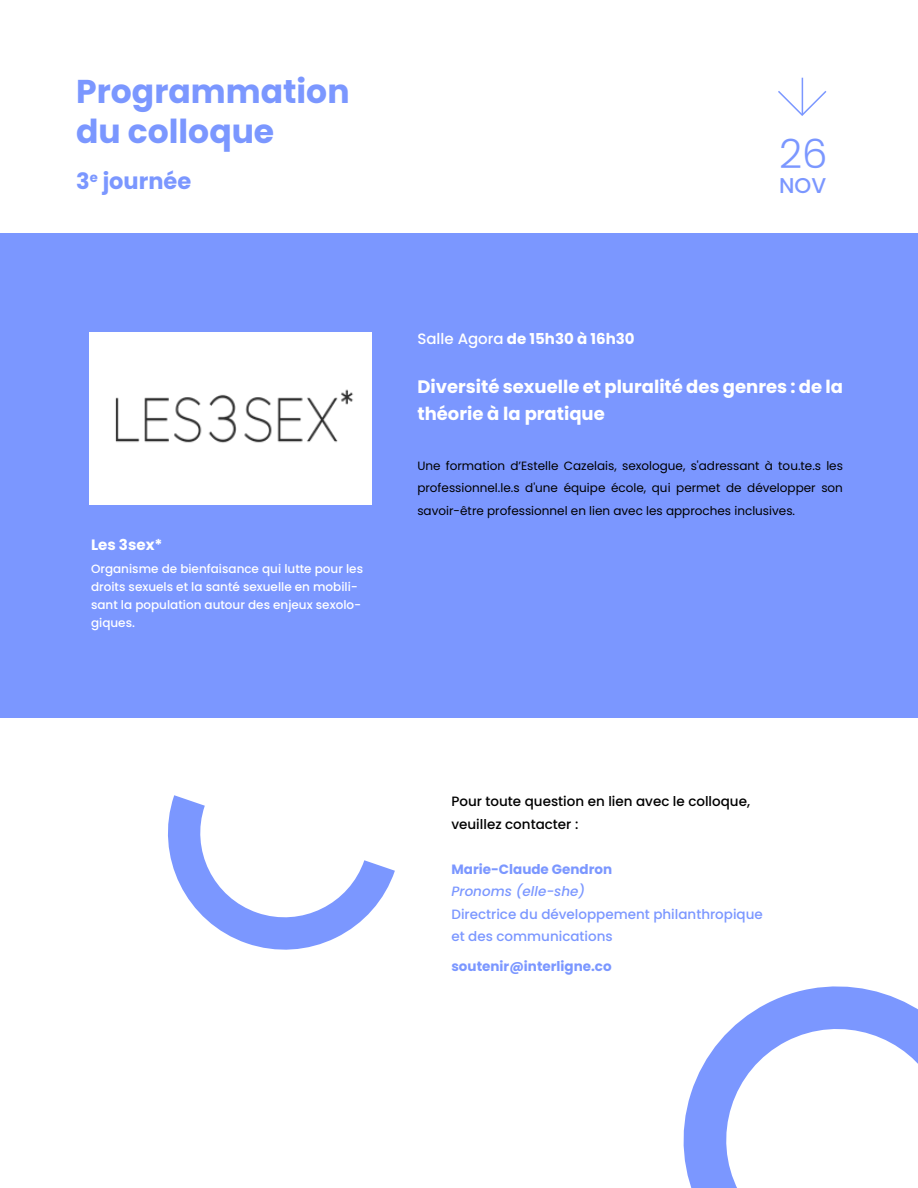
<style>
.page{position:relative;width:918px;height:1188px;background:#fff}
.page>*{position:absolute;margin:0;border:0;box-sizing:border-box;transform-origin:0 0}
.t1{font:300 40.35px "Poppins";color:#7b97ff}
.t2{font:700 33px/39px "Poppins";color:#7b97ff}
.t3{font:700 22.5px "Poppins";color:#7b97ff}
.t4{font:500 21.45px "Poppins";color:#7b97ff}
.t5{font:700 18px/27px "Poppins";color:#fff}
.t6{font:700 15px "Poppins";color:#fff}
.t7{font:500 13.5px/22.5px "Poppins";color:#7b97ff}
.t8{font:500 13.5px/22.5px "Poppins";color:#000}
.t9{font:700 13.5px "Poppins";color:#7b97ff}
.t10{font:italic 500 13.5px "Poppins";color:#7b97ff}
.t11{font:12px/22.5px "Poppins";color:#000;text-align:justify}
.t12{font:500 12px/18px "Poppins";color:#fff}
.s1{font-weight:500}
</style>
<div class="page">
<div style="left:0;top:233px;width:918px;height:485px;background:#7b97ff"></div>
<hr style="left:802px;top:78px;width:1px;height:36px;background:#7b97ff">
<svg style="left:778px;top:89px;width:49px;height:27px"></svg>
<div style="left:89px;top:332px;width:283px;height:173px;background:#fff"></div>
<svg style="left:683px;top:986px;width:235px;height:202px"></svg>
<svg style="left:168px;top:795px;width:227px;height:155px"></svg>
<img style="left:115px;top:389px;width:238px;height:54px">
<h2 class="t2" style="left:76px;top:73px;width:275px">Programmation du colloque</h2>
<h3 class="t3" style="left:76px;top:168px;width:117px">3<sup>e</sup> journée</h3>
<p class="t6" style="left:91px;top:536px;width:73px">Les 3sex*</p>
<p class="t12" style="left:91px;top:560px;width:274px">Organisme de bienfaisance qui lutte pour les droits sexuels et la santé sexuelle en mobili&shy;sant la population autour des enjeux sexolo&shy;giques.</p>
<h1 class="t1" style="left:779px;top:131px;width:50px">26</h1>
<h3 class="t4" style="left:779px;top:173px;width:49px">NOV</h3>
<p class="t6" style="left:417px;top:330px;width:219px"><span class="s1">Salle Agora</span> de 15h30 à 16h30</p>
<h3 class="t5" style="left:417px;top:373px;width:427px">Diversité sexuelle et pluralité des genres : de la théorie à la pratique</h3>
<p class="t11" style="left:417px;top:454px;width:427px">Une formation d’Estelle Cazelais, sexologue, s'adressant à tou.te.s les professionnel.le.s d'une équipe école, qui permet de développer son savoir-être professionnel en lien avec les approches inclusives.</p>
<p class="t8" style="left:451px;top:790px;width:300px">Pour toute question en lien avec le colloque, veuillez contacter :</p>
<p class="t9" style="left:451px;top:861px;width:162px">Marie-Claude Gendron</p>
<p class="t10" style="left:451px;top:884px;width:135px">Pronoms (elle-she)</p>
<p class="t7" style="left:451px;top:903px;width:313px">Directrice du développement philanthropique et des communications</p>
<p class="t9" style="left:451px;top:959px;width:162px">soutenir@interligne.co</p>
</div>
